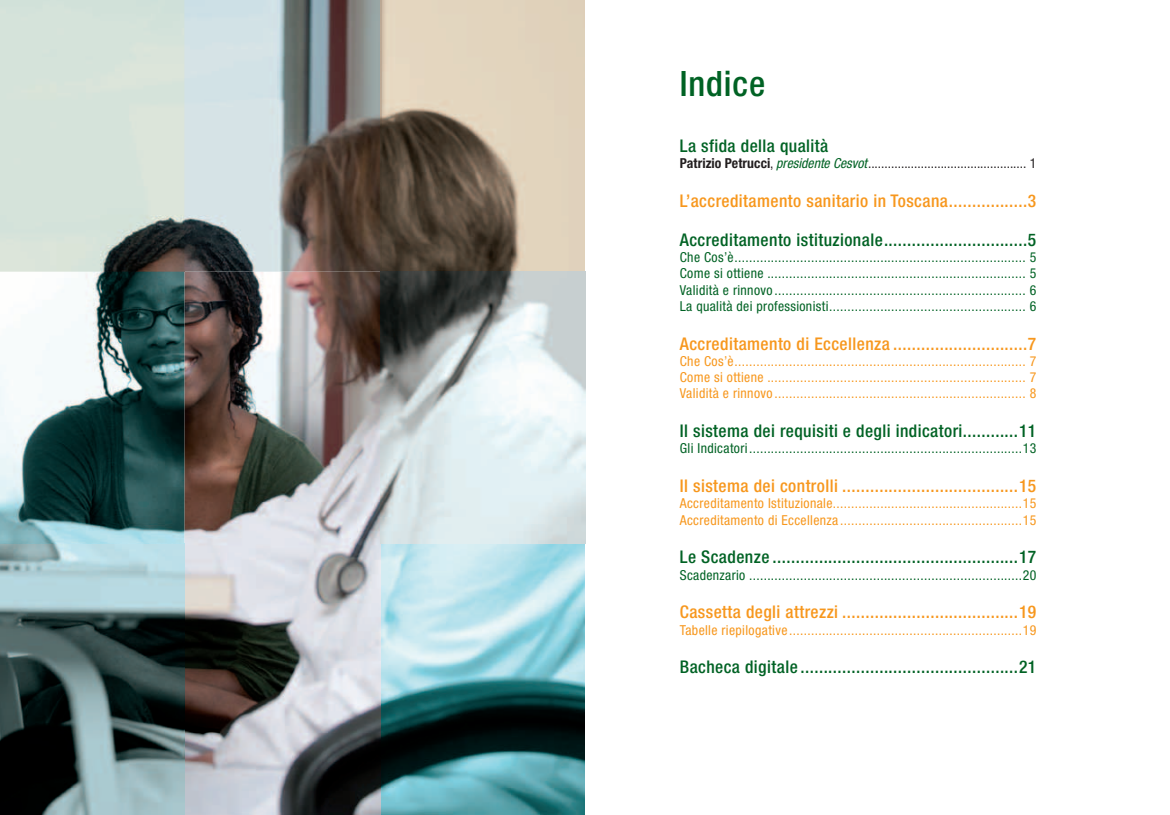
<style>
.page{position:relative;width:1170px;height:815px;background:#fff}
.page>*{position:absolute;margin:0;border:0;box-sizing:border-box;transform-origin:0 0}
.t1{font:500 condensed 35px "Helvetica Neue";letter-spacing:.025em;color:#006224}
.t2{font:500 condensed 17.5px "Helvetica Neue";letter-spacing:.025em;color:#006224}
.t3{font:500 condensed 17.5px "Helvetica Neue";letter-spacing:.025em;color:#f7971d}
.t4{font:condensed 13.75px/16.2px "Helvetica Neue";letter-spacing:.025em;color:#006224;text-align:justify}
.t5{font:condensed 13.75px/16.2px "Helvetica Neue";letter-spacing:.025em;color:#f7971d;text-align:justify}
.t6{font:condensed 13.75px "Helvetica Neue";color:#231f20}
.s1{font-weight:700}
.s2{font-style:italic;color:#006224}
</style>
<div class="page">
<img style="left:0;top:0;width:585px;height:815px">
<img style="left:380px;top:272px;width:205px;height:543px">
<img style="left:380px;top:0;width:1px;height:272px">
<img style="left:0;top:543px;width:184px;height:1px">
<h1 class="t1" style="left:679px;top:63px;width:87px">Indice</h1>
<p class="t2" style="left:679px;top:136px;width:150px">La sfida della qualità</p>
<p class="t6" style="left:679px;top:156px;width:358px"><span class="s1">Patrizio Petrucci</span>, <span class="s2">presidente Cesvot</span> ................................................ 1</p>
<p class="t3" style="left:679px;top:191px;width:358px">L’accreditamento sanitario in Toscana .................3</p>
<p class="t2" style="left:679px;top:229px;width:358px">Accreditamento istituzionale ...............................5</p>
<p class="t4" style="left:679px;top:249px;width:358px">Che Cos’è ................................................................................ 5<br>Come si ottiene ....................................................................... 5<br>Validità e rinnovo ..................................................................... 6<br>La qualità dei professionisti ...................................................... 6</p>
<p class="t3" style="left:679px;top:333px;width:358px">Accreditamento di Eccellenza .............................7</p>
<p class="t5" style="left:679px;top:353px;width:358px">Che Cos’è ................................................................................ 7<br>Come si ottiene ....................................................................... 7<br>Validità e rinnovo ..................................................................... 8</p>
<p class="t2" style="left:679px;top:421px;width:358px">Il sistema dei requisiti e degli indicatori............11</p>
<p class="t4" style="left:679px;top:440px;width:358px">Gli Indicatori ...........................................................................13</p>
<p class="t3" style="left:679px;top:476px;width:358px">Il sistema dei controlli ......................................15</p>
<p class="t5" style="left:679px;top:495px;width:358px">Accreditamento Istituzionale ....................................................15<br>Accreditamento di Eccellenza ..................................................15</p>
<p class="t2" style="left:679px;top:547px;width:358px">Le Scadenze .....................................................17</p>
<p class="t4" style="left:679px;top:567px;width:358px">Scadenzario ...........................................................................20</p>
<p class="t3" style="left:679px;top:602px;width:358px">Cassetta degli attrezzi ......................................19</p>
<p class="t5" style="left:679px;top:622px;width:358px">Tabelle riepilogative ................................................................19</p>
<p class="t2" style="left:679px;top:657px;width:358px">Bacheca digitale ...............................................21</p>
</div>
